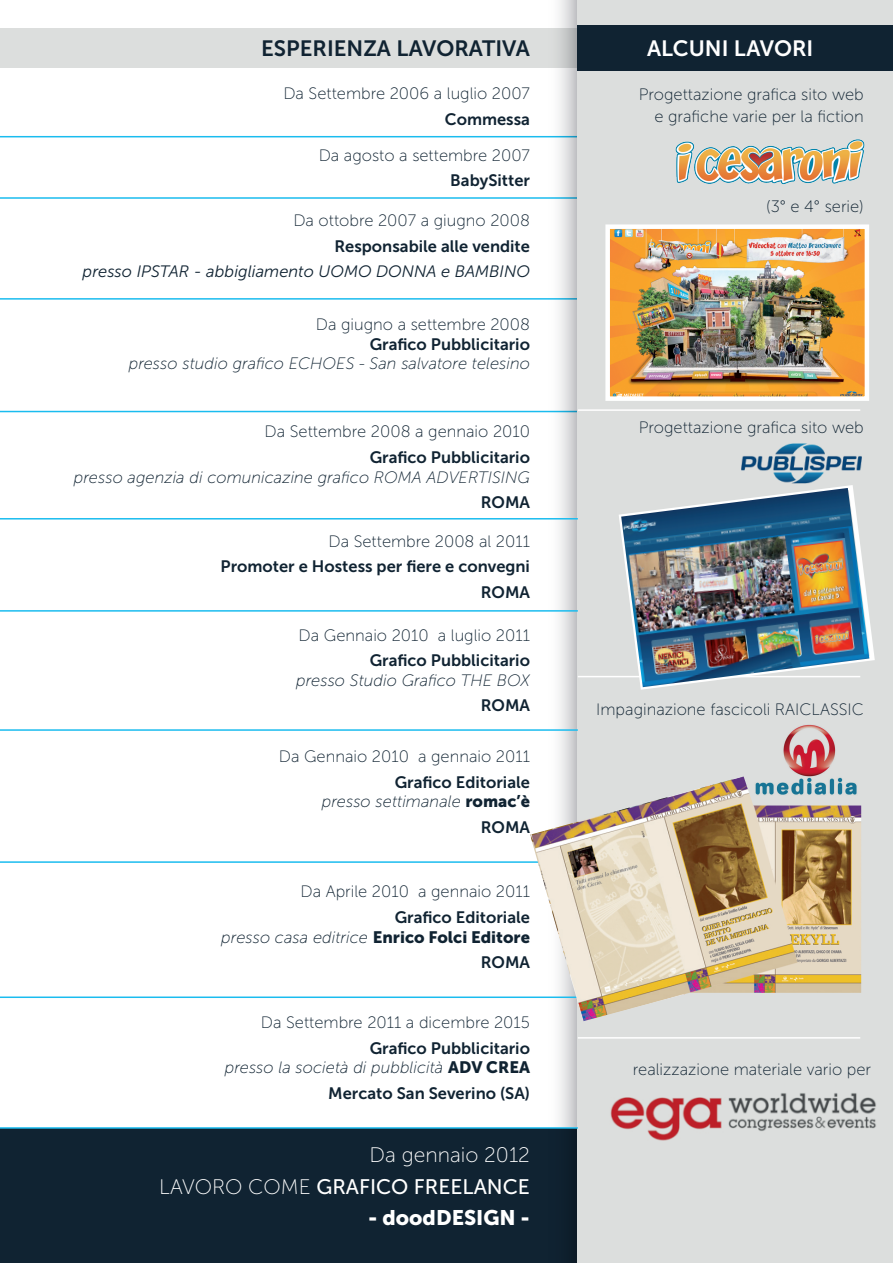
<style>
.page{position:relative;width:893px;height:1263px;background:#fff}
.page>*{position:absolute;margin:0;border:0;box-sizing:border-box;transform-origin:0 0}
.t1{font:22.05px "Museo Sans 700";color:#102332}
.t2{font:22.05px "Museo Sans 700";color:#fff}
.t3{font:21px "Museo Sans 500";color:#fff}
.t4{font:21px "Museo Sans 100";color:#fff}
.t5{font:21px "Museo Sans 900";color:#fff}
.t6{font:16.5px/22.5px "Museo Sans 100";color:#102332;text-align:right}
.t7{font:16.5px/25.5px "Museo Sans 700";color:#102332;text-align:right}
.t8{font:italic 16.5px "Museo Sans 100";color:#102332}
.t9{font:italic 16.5px "Museo Sans 300";color:#102332}
.s1{font-family:"Museo Sans 900";font-style:normal}
.s2{font-family:"Museo Sans 100"}
</style>
<div class="page">
<div style="left:0;top:1128px;width:581px;height:135px;background:#102332"></div>
<div style="left:0;top:29px;width:578px;height:39px;background:#dcdedd"></div>
<hr style="left:0;top:298px;width:578px;height:2px;background:#1abcef">
<hr style="left:0;top:411px;width:578px;height:1px;background:#1abcef">
<hr style="left:0;top:136px;width:578px;height:1px;background:#1abcef">
<hr style="left:0;top:197px;width:578px;height:2px;background:#1abcef">
<svg style="left:541px;top:0;width:37px;height:1263px"></svg>
<div style="left:578px;top:0;width:315px;height:1263px;background:#dcdedd"></div>
<hr style="left:0;top:729px;width:578px;height:2px;background:#1abcef">
<hr style="left:0;top:861px;width:578px;height:2px;background:#1abcef">
<hr style="left:0;top:996px;width:578px;height:2px;background:#1abcef">
<hr style="left:578px;top:409px;width:282px;height:2px;background:#fff">
<hr style="left:0;top:1127px;width:578px;height:2px;background:#1abcef">
<hr style="left:0;top:518px;width:578px;height:1px;background:#1abcef">
<hr style="left:0;top:610px;width:578px;height:2px;background:#1abcef">
<div style="left:578px;top:25px;width:315px;height:46px;background:#102332"></div>
<img style="left:675px;top:139px;width:190px;height:46px">
<img style="left:741px;top:443px;width:121px;height:39px">
<hr style="left:578px;top:676px;width:282px;height:1px;background:#fff">
<hr style="left:578px;top:1037px;width:282px;height:2px;background:#fff">
<img style="left:783px;top:724px;width:53px;height:52px">
<img style="left:530px;top:776px;width:331px;height:245px">
<img style="left:610px;top:229px;width:254px;height:167px">
<div style="left:605px;top:224px;width:264px;height:177px;border:4px solid #fff"></div>
<svg style="left:616px;top:482px;width:259px;height:208px"></svg>
<img style="left:610px;top:1093px;width:266px;height:48px">
<img style="left:621px;top:488px;width:248px;height:199px">
<h1 class="t1" style="left:261px;top:36px;width:270px">ESPERIENZA LAVORATIVA</h1>
<p class="t6" style="left:283px;top:83px;width:248px">Da Settembre 2006 a luglio 2007</p>
<p class="t7" style="left:445px;top:106px;width:87px">Commessa</p>
<p class="t6" style="left:319px;top:144px;width:213px">Da agosto a settembre 2007</p>
<p class="t7" style="left:450px;top:168px;width:81px">BabySitter</p>
<p class="t6" style="left:293px;top:210px;width:238px">Da ottobre 2007 a giugno 2008</p>
<p class="t7" style="left:334px;top:233px;width:197px">Responsabile alle vendite</p>
<p class="t9" style="left:83px;top:263px;width:449px">presso IPSTAR - abbigliamento UOMO DONNA e BAMBINO</p>
<p class="t6" style="left:316px;top:313px;width:216px">Da giugno a settembre 2008</p>
<p class="t7" style="left:370px;top:331px;width:162px">Grafico Pubblicitario</p>
<p class="t8" style="left:129px;top:355px;width:403px">presso studio grafico ECHOES - San salvatore telesino</p>
<p class="t6" style="left:264px;top:421px;width:267px">Da Settembre 2008 a gennaio 2010</p>
<p class="t7" style="left:370px;top:444px;width:162px">Grafico Pubblicitario</p>
<p class="t8" style="left:74px;top:468px;width:458px">presso agenzia di comunicazine grafico ROMA ADVERTISING</p>
<p class="t7" style="left:481px;top:490px;width:51px">ROMA</p>
<p class="t6" style="left:328px;top:530px;width:203px">Da Settembre 2008 al 2011</p>
<p class="t7" style="left:221px;top:554px;width:311px">Promoter e Hostess per fiere e convegni<br>ROMA</p>
<p class="t6" style="left:299px;top:624px;width:233px">Da Gennaio 2010 a luglio 2011</p>
<p class="t7" style="left:370px;top:648px;width:162px">Grafico Pubblicitario</p>
<p class="t8" style="left:296px;top:671px;width:235px">presso Studio Grafico THE BOX</p>
<p class="t7" style="left:481px;top:693px;width:51px">ROMA</p>
<p class="t6" style="left:279px;top:745px;width:253px">Da Gennaio 2010 a gennaio 2011</p>
<p class="t7" style="left:395px;top:769px;width:137px">Grafico Editoriale</p>
<p class="t8" style="left:322px;top:793px;width:210px">presso settimanale <span class="s1">romac’è</span></p>
<p class="t7" style="left:481px;top:814px;width:51px">ROMA</p>
<p class="t6" style="left:300px;top:881px;width:231px">Da Aprile 2010 a gennaio 2011</p>
<p class="t7" style="left:395px;top:904px;width:137px">Grafico Editoriale</p>
<p class="t8" style="left:221px;top:928px;width:310px">presso casa editrice <span class="s1">Enrico Folci Editore</span></p>
<p class="t7" style="left:481px;top:950px;width:51px">ROMA</p>
<p class="t6" style="left:261px;top:1011px;width:271px">Da Settembre 2011 a dicembre 2015</p>
<p class="t7" style="left:370px;top:1035px;width:162px">Grafico Pubblicitario</p>
<p class="t8" style="left:225px;top:1059px;width:307px">presso la società di pubblicità <span class="s1">ADV CREA</span></p>
<p class="t7" style="left:328px;top:1080px;width:203px">Mercato San Severino (SA)</p>
<p class="t4" style="left:370px;top:1144px;width:162px">Da gennaio 2012</p>
<p class="t3" style="left:159px;top:1175px;width:372px"><span class="s2">LAVORO COME</span> GRAFICO FREELANCE</p>
<p class="t5" style="left:368px;top:1206px;width:163px">- doodDESIGN -</p>
<h1 class="t2" style="left:647px;top:36px;width:168px">ALCUNI LAVORI</h1>
<p class="t6" style="left:639px;top:83px;width:227px">Progettazione grafica sito web e grafiche varie per la fiction</p>
<p class="t6" style="left:766px;top:196px;width:99px">(3° e 4° serie)</p>
<p class="t6" style="left:639px;top:416px;width:227px">Progettazione grafica sito web</p>
<p class="t6" style="left:596px;top:698px;width:269px">Impaginazione fascicoli RAICLASSIC</p>
<p class="t6" style="left:633px;top:1058px;width:240px">realizzazione materiale vario per</p>
</div>
